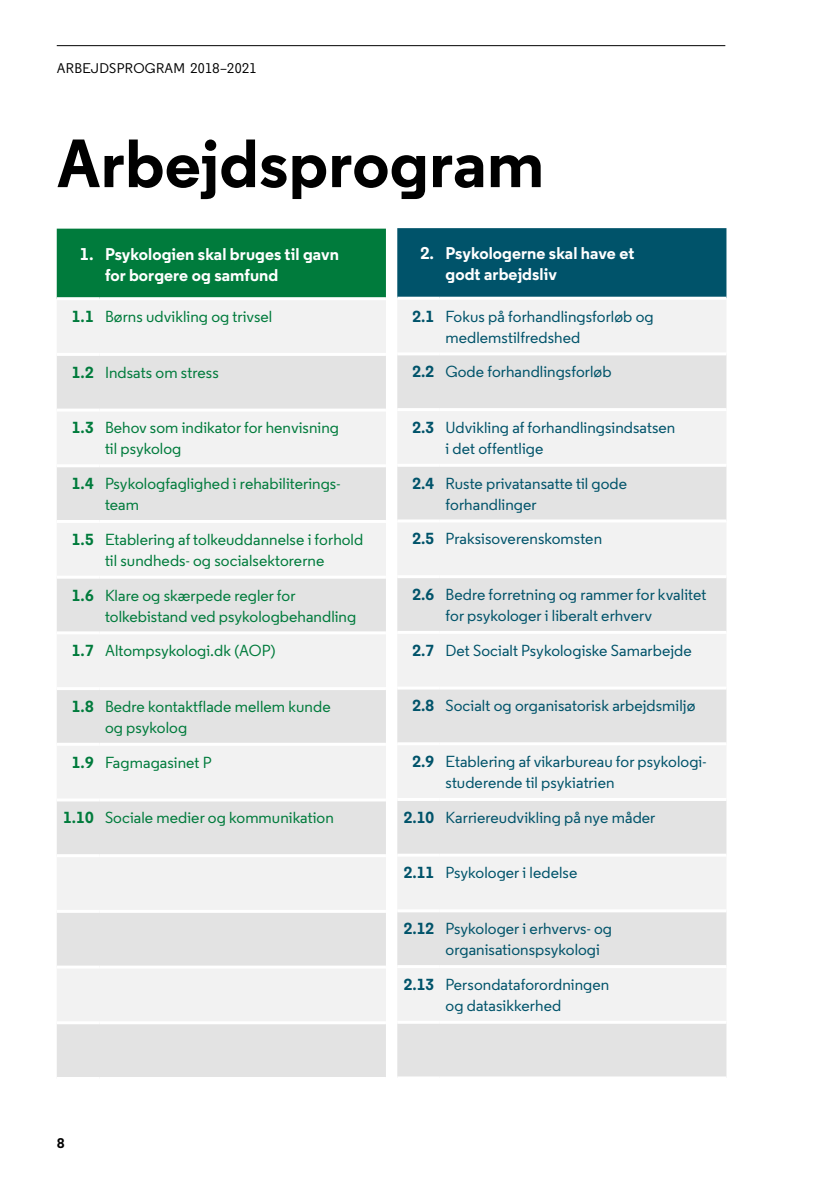
<style>
.page{position:relative;width:840px;height:1191px;background:#fff}
.page>*{position:absolute;margin:0;border:0;box-sizing:border-box;transform-origin:0 0}
.t1{font:700 68px "Regular PRO";letter-spacing:.005em;color:#000}
.t2{font:700 17px/21px "Regular PRO";letter-spacing:.005em;color:#fff}
.t3{font:500 16px/21px "Regular PRO";letter-spacing:.005em;color:#00536a}
.t4{font:500 16px/21px "Regular PRO";letter-spacing:.005em;color:#007b3c}
.t5{font:500 14px "Regular PRO";letter-spacing:.02em;color:#000}
.t6{font:700 14px "Regular PRO";color:#000}
.s1{font-weight:700}
</style>
<div class="page">
<div style="left:397px;top:228px;width:329px;height:69px;background:#00536a"></div>
<div style="left:398px;top:300px;width:328px;height:52px;background:#f2f2f2"></div>
<svg style="left:397px;top:355px;width:329px;height:721px;fill:#e3e3e3"></svg>
<hr style="left:397px;top:408px;width:42px;height:3px;background:#fff">
<hr style="left:439px;top:408px;width:287px;height:3px;background:#fff">
<hr style="left:397px;top:464px;width:42px;height:3px;background:#fff">
<hr style="left:439px;top:464px;width:287px;height:3px;background:#fff">
<hr style="left:397px;top:519px;width:42px;height:3px;background:#fff">
<hr style="left:439px;top:519px;width:287px;height:3px;background:#fff">
<hr style="left:397px;top:575px;width:42px;height:3px;background:#fff">
<hr style="left:439px;top:575px;width:287px;height:3px;background:#fff">
<hr style="left:397px;top:631px;width:42px;height:3px;background:#fff">
<hr style="left:439px;top:631px;width:287px;height:3px;background:#fff">
<hr style="left:397px;top:686px;width:42px;height:3px;background:#fff">
<hr style="left:439px;top:686px;width:287px;height:3px;background:#fff">
<hr style="left:397px;top:742px;width:42px;height:3px;background:#fff">
<hr style="left:439px;top:742px;width:287px;height:3px;background:#fff">
<hr style="left:397px;top:798px;width:42px;height:3px;background:#fff">
<hr style="left:439px;top:798px;width:287px;height:3px;background:#fff">
<hr style="left:397px;top:853px;width:42px;height:3px;background:#fff">
<hr style="left:439px;top:853px;width:287px;height:3px;background:#fff">
<hr style="left:397px;top:909px;width:42px;height:3px;background:#fff">
<hr style="left:439px;top:909px;width:287px;height:3px;background:#fff">
<hr style="left:397px;top:965px;width:42px;height:3px;background:#fff">
<hr style="left:439px;top:965px;width:287px;height:3px;background:#fff">
<hr style="left:397px;top:1020px;width:42px;height:3px;background:#fff">
<hr style="left:439px;top:1020px;width:287px;height:3px;background:#fff">
<div style="left:57px;top:229px;width:329px;height:68px;background:#007b3c"></div>
<div style="left:57px;top:300px;width:329px;height:53px;background:#f2f2f2"></div>
<svg style="left:57px;top:356px;width:329px;height:721px;fill:#e3e3e3"></svg>
<hr style="left:57px;top:408px;width:42px;height:3px;background:#fff">
<hr style="left:99px;top:408px;width:287px;height:3px;background:#fff">
<hr style="left:57px;top:464px;width:42px;height:3px;background:#fff">
<hr style="left:99px;top:464px;width:287px;height:3px;background:#fff">
<hr style="left:57px;top:520px;width:42px;height:3px;background:#fff">
<hr style="left:99px;top:520px;width:287px;height:3px;background:#fff">
<hr style="left:57px;top:575px;width:42px;height:3px;background:#fff">
<hr style="left:99px;top:575px;width:287px;height:3px;background:#fff">
<hr style="left:57px;top:631px;width:42px;height:3px;background:#fff">
<hr style="left:99px;top:631px;width:287px;height:3px;background:#fff">
<hr style="left:57px;top:687px;width:42px;height:3px;background:#fff">
<hr style="left:99px;top:687px;width:287px;height:3px;background:#fff">
<hr style="left:57px;top:743px;width:42px;height:3px;background:#fff">
<hr style="left:99px;top:743px;width:287px;height:3px;background:#fff">
<hr style="left:57px;top:798px;width:42px;height:3px;background:#fff">
<hr style="left:99px;top:798px;width:287px;height:3px;background:#fff">
<hr style="left:57px;top:854px;width:42px;height:3px;background:#fff">
<hr style="left:99px;top:854px;width:287px;height:3px;background:#fff">
<hr style="left:57px;top:910px;width:42px;height:3px;background:#fff">
<hr style="left:99px;top:910px;width:287px;height:3px;background:#fff">
<hr style="left:57px;top:965px;width:42px;height:3px;background:#fff">
<hr style="left:99px;top:965px;width:287px;height:3px;background:#fff">
<hr style="left:57px;top:1021px;width:42px;height:3px;background:#fff">
<hr style="left:99px;top:1021px;width:287px;height:3px;background:#fff">
<hr style="left:57px;top:45px;width:668px;height:1px;background:#000">
<p class="t5" style="left:57px;top:60px;width:201px">ARBEJDSPROGRAM 2018–2021</p>
<h1 class="t1" style="left:57px;top:119px;width:488px">Arbejdsprogram</h1>
<p class="t2" style="left:105px;top:243px;width:235px;text-indent:-25px">1. Psykologien skal bruges til gavn for borgere og samfund</p>
<p class="t4" style="left:72px;top:306px;width:202px"><span class="s1">1.1</span> Børns udvikling og trivsel</p>
<p class="t4" style="left:72px;top:362px;width:148px"><span class="s1">1.2</span> Indsats om stress</p>
<p class="t4" style="left:105px;top:417px;width:235px;text-indent:-33px"><span class="s1">1.3</span> Behov som indikator for henvisning til psykolog</p>
<p class="t4" style="left:105px;top:473px;width:237px;text-indent:-33px"><span class="s1">1.4</span> Psykologfaglighed i rehabiliterings&shy;team</p>
<p class="t4" style="left:72px;top:529px;width:293px;text-align:center"><span class="s1">1.5</span> Etablering af tolkeuddannelse i forhold til sundheds- og socialsektorerne</p>
<p class="t4" style="left:105px;top:584px;width:253px;text-indent:-33px"><span class="s1">1.6</span> Klare og skærpede regler for tolkebistand ved psykologbehandling</p>
<p class="t4" style="left:72px;top:640px;width:205px"><span class="s1">1.7</span> Altompsykologi.dk (AOP)</p>
<p class="t4" style="left:105px;top:696px;width:227px;text-indent:-33px"><span class="s1">1.8</span> Bedre kontaktflade mellem kunde og psykolog</p>
<p class="t4" style="left:72px;top:751px;width:141px"><span class="s1">1.9</span> Fagmagasinet P</p>
<p class="t4" style="left:63px;top:807px;width:272px"><span class="s1">1.10</span> Sociale medier og kommunikation</p>
<p class="t2" style="left:445px;top:242px;width:190px;text-indent:-25px">2. Psykologerne skal have et godt arbejdsliv</p>
<p class="t3" style="left:445px;top:305px;width:209px;text-indent:-33px"><span class="s1">2.1</span> Fokus på forhandlingsforløb og medlemstilfredshed</p>
<p class="t3" style="left:412px;top:361px;width:200px"><span class="s1">2.2</span> Gode forhandlingsforløb</p>
<p class="t3" style="left:445px;top:417px;width:231px;text-indent:-33px"><span class="s1">2.3</span> Udvikling af forhandlingsindsatsen i det offentlige</p>
<p class="t3" style="left:445px;top:472px;width:183px;text-indent:-33px"><span class="s1">2.4</span> Ruste privatansatte til gode forhandlinger</p>
<p class="t3" style="left:412px;top:528px;width:191px"><span class="s1">2.5</span> Praksisoverenskomsten</p>
<p class="t3" style="left:445px;top:584px;width:262px;text-indent:-33px"><span class="s1">2.6</span> Bedre forretning og rammer for kvalitet for psykologer i liberalt erhverv</p>
<p class="t3" style="left:412px;top:639px;width:281px"><span class="s1">2.7</span> Det Socialt Psykologiske Samarbejde</p>
<p class="t3" style="left:412px;top:695px;width:284px"><span class="s1">2.8</span> Socialt og organisatorisk arbejdsmiljø</p>
<p class="t3" style="left:445px;top:751px;width:261px;text-indent:-33px"><span class="s1">2.9</span> Etablering af vikarbureau for psykologi&shy;studerende til psykiatrien</p>
<p class="t3" style="left:403px;top:806px;width:253px"><span class="s1">2.10</span> Karriereudvikling på nye måder</p>
<p class="t3" style="left:403px;top:862px;width:175px"><span class="s1">2.11</span> Psykologer i ledelse</p>
<p class="t3" style="left:445px;top:918px;width:168px;text-indent:-42px"><span class="s1">2.12</span> Psykologer i erhvervs- og organisationspsykologi</p>
<p class="t3" style="left:403px;top:973px;width:207px;text-align:center"><span class="s1">2.13</span> Persondataforordningen og datasikkerhed</p>
<p class="t6" style="left:57px;top:1133px;width:9px">8</p>
</div>
